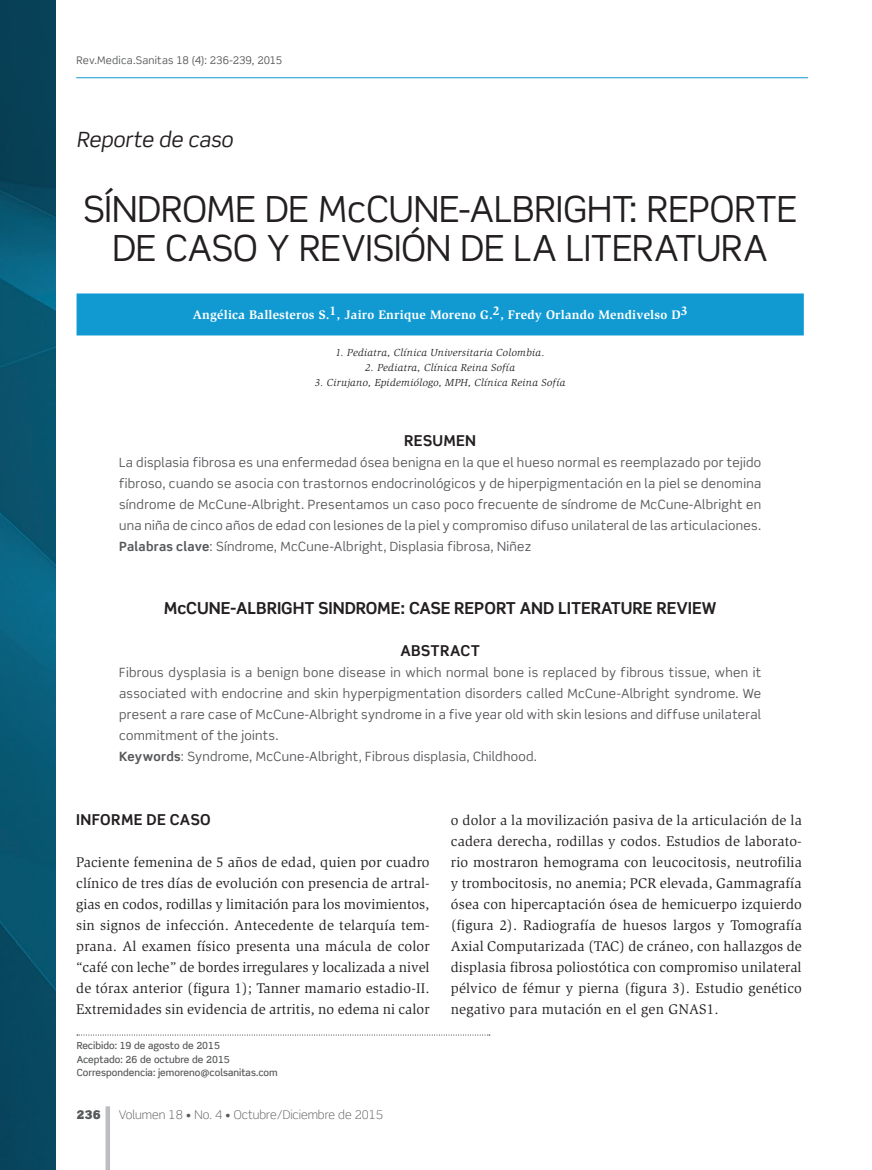
<style>
.page{position:relative;width:872px;height:1170px;background:#fff}
.page>*{position:absolute;margin:0;border:0;box-sizing:border-box;transform-origin:0 0}
.t1{font:36px/39px "Scene Std";letter-spacing:-.005em;color:#231f20;text-align:center}
.t2{font:italic 21px "Scene Std";letter-spacing:-.01em;color:#231f20}
.t3{font:700 16.5px "Scene Std";letter-spacing:-.005em;color:#231f20}
.t4{font:700 15px "Scene Std";letter-spacing:.02em;color:#231f20}
.t5{font:14.4px/21px "Slimbach Std";letter-spacing:.005em;color:#231f20;text-align:justify}
.t6{font:12.75px/21px "Scene Std";letter-spacing:.025em;color:#57585a;text-align:justify}
.t7{font:700 12.75px "Slimbach Std";letter-spacing:.015em;color:#fff}
.t8{font:300 12px "Scene Std";color:#57585a}
.t9{font:900 12px "Scene Std";color:#57585a}
.t10{font:italic 10.5px "Slimbach Std";letter-spacing:.03em;color:#231f20}
.t11{font:10.5px "Scene Std";letter-spacing:.02em;color:#57585a}
.t12{font:500 9.75px/13.5px "Scene Std";color:#57585a}
.s1{font-style:inherit}
.s2{font-weight:700}
</style>
<div class="page">
<hr style="left:106px;top:1106px;width:4px;height:63px;background:#bcbdc0">
<hr style="left:76px;top:77px;width:732px;height:1px;background:#119ad2">
<img style="left:0;top:0;width:55px;height:1169px">
<svg style="left:77px;top:1034px;width:413px;height:1px"></svg>
<div style="left:77px;top:293px;width:726px;height:42px;background:#119ad2"></div>
<p class="t11" style="left:77px;top:53px;width:207px">Rev.Medica.Sanitas <span class="s1">18 (4): 236-239, 2015</span></p>
<h2 class="t2" style="left:77px;top:127px;width:158px">Reporte de caso</h2>
<h1 class="t1" style="left:83px;top:189px;width:715px">SÍNDROME DE McCUNE-ALBRIGHT: REPORTE<br>DE CASO Y REVISIÓN DE LA LITERATURA</h1>
<p class="t7" style="left:193px;top:307px;width:496px">Angélica Ballesteros S.1, Jairo Enrique Moreno G.2, Fredy Orlando Mendivelso D3</p>
<p class="t10" style="left:335px;top:347px;width:211px">1. Pediatra, Clínica Universitaria Colombia.</p>
<p class="t10" style="left:365px;top:362px;width:151px">2. Pediatra, Clínica Reina Sofía</p>
<p class="t10" style="left:315px;top:377px;width:252px">3. Cirujano, Epidemiólogo, MPH, Clínica Reina Sofía</p>
<p class="t4" style="left:404px;top:431px;width:74px">RESUMEN</p>
<p class="t6" style="left:119px;top:452px;width:643px">La displasia fibrosa es una enfermedad ósea benigna en la que el hueso normal es reemplazado por tejido fibroso, cuando se asocia con trastornos endocrinológicos y de hiperpigmentación en la piel se denomina síndrome de McCune-Albright. Presentamos un caso poco frecuente de síndrome de McCune-Albright en una niña de cinco años de edad con lesiones de la piel y compromiso difuso unilateral de las articulaciones.<br><span class="s2">Palabras clave</span>: Síndrome, McCune-Albright, Displasia fibrosa, Niñez</p>
<p class="t3" style="left:164px;top:598px;width:554px">McCUNE-ALBRIGHT SINDROME: CASE REPORT AND LITERATURE REVIEW</p>
<p class="t4" style="left:400px;top:641px;width:81px">ABSTRACT</p>
<p class="t6" style="left:119px;top:662px;width:643px;text-align:left">Fibrous dysplasia is a benign bone disease in which normal bone is replaced by fibrous tissue, when it associated with endocrine and skin hyperpigmentation disorders called McCune-Albright syndrome. We present a rare case of McCune-Albright syndrome in a five year old with skin lesions and diffuse unilateral commitment of the joints.<br><span class="s2">Keywords</span>: Syndrome, McCune-Albright, Fibrous displasia, Childhood.</p>
<p class="t4" style="left:76px;top:809px;width:36px">Informe</p>
<p class="t4" style="left:147px;top:809px;width:35px">de caso</p>
<p class="t5" style="left:76px;top:851px;width:355px">Paciente femenina de 5 años de edad, quien por cuadro clínico de tres días de evolución con presencia de artral&shy;gias en codos, rodillas y limitación para los movimientos, sin signos de infección. Antecedente de telarquía tem&shy;prana. Al examen físico presenta una mácula de color “café con leche” de bordes irregulares y localizada a nivel de tórax anterior (figura 1); Tanner mamario estadio-II.<br>Extremidades sin evidencia de artritis, no edema ni calor</p>
<p class="t12" style="left:77px;top:1038px;width:203px">Recibido: 19 de agosto de 2015<br>Aceptado: 26 de octubre de 2015<br>Correspondencia: jemoreno@colsanitas.com</p>
<p class="t9" style="left:76px;top:1106px;width:26px">236</p>
<p class="t8" style="left:119px;top:1106px;width:266px">Volumen 18 • No. 4 • Octubre/Diciembre de 2015</p>
<p class="t5" style="left:451px;top:809px;width:352px">o dolor a la movilización pasiva de la articulación de la cadera derecha, rodillas y codos. Estudios de laborato&shy;rio mostraron hemograma con leucocitosis, neutrofilia y trombocitosis, no anemia; PCR elevada, Gammagrafía ósea con hipercaptación ósea de hemicuerpo izquierdo (figura 2). Radiografía de huesos largos y Tomografía Axial Computarizada (TAC) de cráneo, con hallazgos de displasia fibrosa poliostótica con compromiso unilateral pélvico de fémur y pierna (figura 3). Estudio genético negativo para mutación en el gen GNAS1.</p>
</div>
